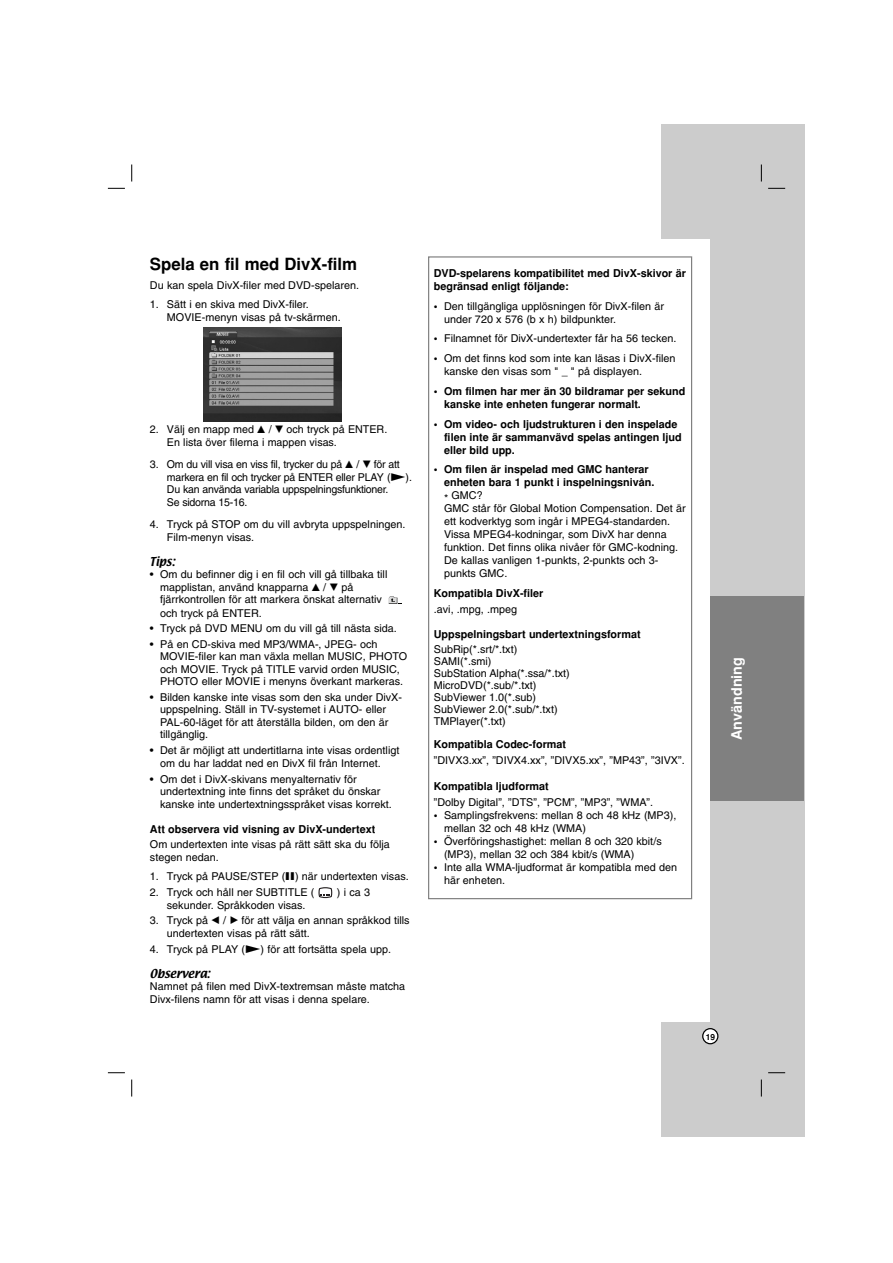
<style>
.page{position:relative;width:893px;height:1263px;background:#fff}
.page>*{position:absolute;margin:0;border:0;box-sizing:border-box;transform-origin:0 0}
.t1{font:700 16.8px "Helvetica";color:#000}
.t2{font:700 14.4px "Helvetica";color:#fff}
.t3{font:10.8px/12.5px "Helvetica";color:#000}
.t4{font:700 10.8px/12.9px "Helvetica";color:#000}
.t5{font:10.8px/12.5px "Helvetica";letter-spacing:-.02em;color:#000}
.t6{font:10.8px "Textile";color:#000}
.t7{font:700 8.4px "Helvetica";color:#000}
.s1{font-family:"Sony PS Common"}
.s2{font-weight:700}
</style>
<div class="page">
<div style="left:660px;top:124px;width:144px;height:1013px;background:#ccc"></div>
<svg style="left:131px;top:165px;width:1px;height:17px"></svg>
<svg style="left:761px;top:165px;width:1px;height:17px"></svg>
<svg style="left:131px;top:1080px;width:1px;height:17px"></svg>
<svg style="left:761px;top:1080px;width:1px;height:17px"></svg>
<svg style="left:108px;top:188px;width:17px;height:1px"></svg>
<svg style="left:768px;top:188px;width:17px;height:1px"></svg>
<svg style="left:108px;top:1072px;width:17px;height:1px"></svg>
<svg style="left:768px;top:1072px;width:17px;height:1px"></svg>
<div style="left:600px;top:239px;width:110px;height:783px;background:#fff"></div>
<svg style="left:702px;top:1028px;width:16px;height:16px"></svg>
<div style="left:710px;top:597px;width:93px;height:204px;background:#808080"></div>
<svg style="left:318px;top:887px;width:14px;height:11px"></svg>
<svg style="left:388px;top:596px;width:13px;height:8px"></svg>
<div style="left:428px;top:256px;width:264px;height:643px;border:1px solid #808080"></div>
<img style="left:203px;top:328px;width:138px;height:93px">
<h1 class="t1" style="left:150px;top:258px;width:209px">Spela en fil med DivX-film</h1>
<p class="t3" style="left:150px;top:280px;width:211px">Du kan spela DivX-filer med DVD-spelaren.</p>
<p class="t3" style="left:167px;top:299px;width:175px;text-indent:-17px">1. Sätt i en skiva med DivX-filer.<br>MOVIE-menyn visas på tv-skärmen.</p>
<p class="t3" style="left:167px;top:424px;width:222px;text-indent:-17px">2. Välj en mapp med <span class="s1">V</span> / <span class="s1">V</span> och tryck på ENTER.<br>En lista över filerna i mappen visas.</p>
<p class="t5" style="left:167px;top:459px;width:246px;text-indent:-17px">3. Om du vill visa en viss fil, trycker du på <span class="s1">V</span> / <span class="s1">V</span> för att markera en fil och trycker på ENTER eller PLAY (<span class="s1">N</span>).<br>Du kan använda variabla uppspelningsfunktioner.<br>Se sidorna 15-16.</p>
<p class="t3" style="left:167px;top:519px;width:240px;text-indent:-17px">4. Tryck på STOP om du vill avbryta uppspelningen.<br>Film-menyn visas.</p>
<p class="t6" style="left:150px;top:557px;width:26px">Tips:</p>
<p class="t3" style="left:160px;top:569px;width:229px;text-indent:-10px">• Om du befinner dig i en fil och vill gå tillbaka till mapplistan, använd knapparna <span class="s1">V</span> / <span class="s1">V</span> på fjärrkontrollen för att markera önskat alternativ</p>
<p class="t3" style="left:160px;top:608px;width:103px">och tryck på ENTER.</p>
<p class="t3" style="left:150px;top:623px;width:248px">• Tryck på DVD MENU om du vill gå till nästa sida.</p>
<p class="t3" style="left:160px;top:639px;width:249px;text-indent:-10px">• På en CD-skiva med MP3/WMA-, JPEG- och MOVIE-filer kan man växla mellan MUSIC, PHOTO och MOVIE. Tryck på TITLE varvid orden MUSIC, PHOTO eller MOVIE i menyns överkant markeras.</p>
<p class="t3" style="left:160px;top:692px;width:243px;text-indent:-10px">• Bilden kanske inte visas som den ska under DivX&shy;uppspelning. Ställ in TV-systemet i AUTO- eller PAL-60-läget för att återställa bilden, om den är tillgänglig.</p>
<p class="t3" style="left:160px;top:745px;width:241px;text-indent:-10px">• Det är möjligt att undertitlarna inte visas ordentligt om du har laddat ned en DivX fil från Internet.</p>
<p class="t3" style="left:160px;top:774px;width:233px;text-indent:-10px">• Om det i DivX-skivans menyalternativ för undertextning inte finns det språket du önskar kanske inte undertextningsspråket visas korrekt.</p>
<p class="t4" style="left:150px;top:823px;width:227px">Att observera vid visning av DivX-undertext</p>
<p class="t3" style="left:150px;top:839px;width:241px">Om undertexten inte visas på rätt sätt ska du följa stegen nedan.</p>
<p class="t3" style="left:150px;top:871px;width:260px">1. Tryck på PAUSE/STEP (<span class="s1">X</span>) när undertexten visas.</p>
<p class="t3" style="left:150px;top:887px;width:166px">2. Tryck och håll ner SUBTITLE (</p>
<p class="t3" style="left:337px;top:887px;width:35px">) i ca 3</p>
<p class="t3" style="left:167px;top:900px;width:140px">sekunder. Språkkoden visas.</p>
<p class="t3" style="left:167px;top:915px;width:244px;text-indent:-17px">3. Tryck på <span class="s1">B</span> / <span class="s1">B</span> för att välja en annan språkkod tills undertexten visas på rätt sätt.</p>
<p class="t3" style="left:150px;top:944px;width:243px">4. Tryck på PLAY (<span class="s1">N</span>) för att fortsätta spela upp.</p>
<p class="t6" style="left:150px;top:969px;width:62px">Observera:</p>
<p class="t3" style="left:150px;top:981px;width:257px">Namnet på filen med DivX-textremsan måste matcha<br>Divx-filens namn för att visas i denna spelare.</p>
<p class="t4" style="left:434px;top:268px;width:254px">DVD-spelarens kompatibilitet med DivX-skivor är begränsad enligt följande:</p>
<p class="t3" style="left:444px;top:300px;width:221px;line-height:12.9px;text-indent:-10px"><span class="s2">•</span> Den tillgängliga upplösningen för DivX-filen är under 720 x 576 (b x h) bildpunkter.</p>
<p class="t3" style="left:434px;top:333px;width:244px"><span class="s2">•</span> Filnamnet för DivX-undertexter får ha 56 tecken.</p>
<p class="t3" style="left:444px;top:353px;width:233px;line-height:12.9px;text-indent:-10px"><span class="s2">•</span> Om det finns kod som inte kan läsas i DivX-filen kanske den visas som " _ " på displayen.</p>
<p class="t4" style="left:444px;top:386px;width:243px;text-indent:-10px">• Om filmen har mer än 30 bildramar per sekund kanske inte enheten fungerar normalt.</p>
<p class="t4" style="left:444px;top:418px;width:239px;text-indent:-10px">• Om video- och ljudstrukturen i den inspelade filen inte är sammanvävd spelas antingen ljud eller bild upp.</p>
<p class="t4" style="left:444px;top:464px;width:212px;text-indent:-10px">• Om filen är inspelad med GMC hanterar enheten bara 1 punkt i inspelningsnivån.</p>
<p class="t3" style="left:444px;top:490px;width:243px;line-height:12.9px">* GMC?<br>GMC står för Global Motion Compensation. Det är ett kodverktyg som ingår i MPEG4-standarden.<br>Vissa MPEG4-kodningar, som DivX har denna funktion. Det finns olika nivåer för GMC-kodning.<br>De kallas vanligen 1-punkts, 2-punkts och 3- punkts GMC.</p>
<p class="t4" style="left:434px;top:588px;width:111px">Kompatibla DivX-filer</p>
<p class="t3" style="left:434px;top:604px;width:85px">.avi, .mpg, .mpeg</p>
<p class="t4" style="left:434px;top:629px;width:208px">Uppspelningsbart undertextningsformat</p>
<p class="t3" style="left:434px;top:645px;width:137px;line-height:12px">SubRip(*.srt/*.txt)<br>SAMI(*.smi)<br>SubStation Alpha(*.ssa/*.txt)<br>MicroDVD(*.sub/*.txt)<br>SubViewer 1.0(*.sub)<br>SubViewer 2.0(*.sub/*.txt)<br>TMPlayer(*.txt)</p>
<p class="t4" style="left:434px;top:739px;width:134px">Kompatibla Codec-format</p>
<p class="t3" style="left:434px;top:755px;width:252px">”DIVX3.xx”, ”DIVX4.xx”, ”DIVX5.xx”, ”MP43”, ”3IVX”.</p>
<p class="t4" style="left:434px;top:781px;width:116px">Kompatibla ljudformat</p>
<p class="t3" style="left:434px;top:797px;width:221px">”Dolby Digital”, ”DTS”, ”PCM”, ”MP3”, ”WMA”.</p>
<p class="t3" style="left:444px;top:810px;width:234px;line-height:12.9px;text-indent:-10px"><span class="s2">•</span> Samplingsfrekvens: mellan 8 och 48 kHz (MP3), mellan 32 och 48 kHz (WMA)</p>
<p class="t3" style="left:444px;top:836px;width:219px;line-height:12.9px;text-indent:-10px"><span class="s2">•</span> Överföringshastighet: mellan 8 och 320 kbit/s (MP3), mellan 32 och 384 kbit/s (WMA)</p>
<p class="t3" style="left:444px;top:862px;width:234px;line-height:12.9px;text-indent:-10px"><span class="s2">•</span> Inte alla WMA-ljudformat är kompatibla med den här enheten.</p>
<h2 class="t2" style="left:731px;top:740px;width:85px;rotate:-90deg">Användning</h2>
<p class="t7" style="left:705px;top:1034px;width:11px">19</p>
</div>
